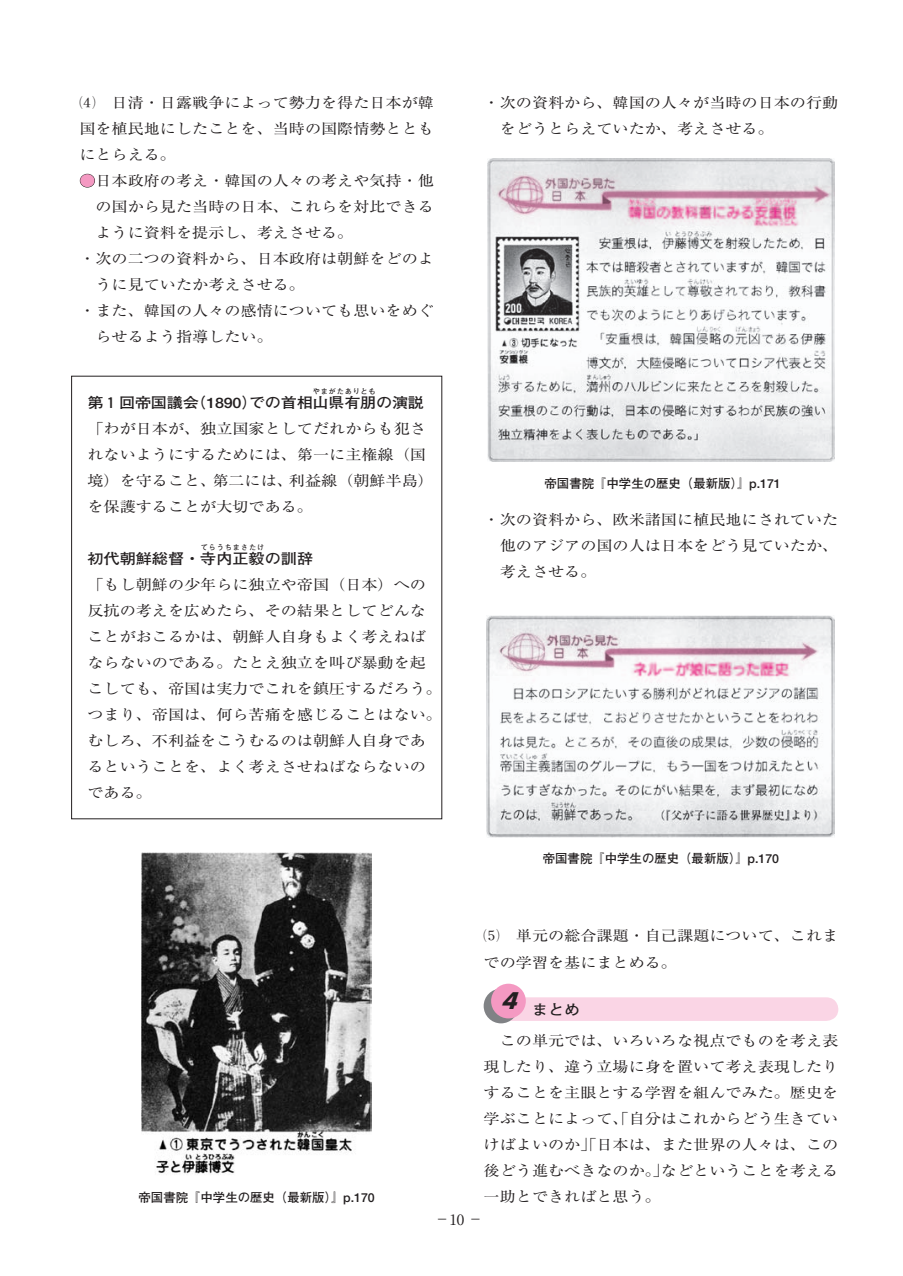
<style>
.page{position:relative;width:903px;height:1276px;background:#fff}
.page>*{position:absolute;margin:0;border:0;box-sizing:border-box;transform-origin:0 0}
.t1{font:14.88px "Ryumin";color:#231f20}
.t2{font:14.53px/26.1px "Ryumin";color:#231f20;scale:1.11 1}
.t3{font:700 14.53px "Futo Go B101";letter-spacing:-.015em;color:#231f20;scale:1.11 1}
.t4{font:700 12.42px "Futo Go B101";color:#231f20}
.t5{font:700 7.17px "Futo Go B101";letter-spacing:.105em;color:#231f20}
.s1{color:#f499c2}
</style>
<div class="page">
<div style="left:80px;top:174px;width:15px;height:13px;border:1px solid #231f20;border-radius:50%"></div>
<img style="left:142px;top:852px;width:230px;height:322px">
<img style="left:487px;top:159px;width:348px;height:303px">
<img style="left:487px;top:616px;width:347px;height:221px">
<div style="left:484px;top:988px;width:34px;height:35px;background:#808285;border-radius:50%"></div>
<div style="left:491px;top:984px;width:35px;height:34px;background:#f499c2;border-radius:50%"></div>
<svg style="left:499px;top:992px;width:339px;height:29px"></svg>
<p class="t2" style="left:79px;top:91px;width:321px;text-align:justify">⑷　日清・日露戦争によって勢力を得た日本が韓国を植民地にしたことを、当時の国際情勢とともにとらえる。</p>
<p class="t2" style="left:79px;top:169px;width:321px"><span class="s1">●</span>日本政府の考え・韓国の人々の考えや気持・他</p>
<p class="t2" style="left:95px;top:196px;width:306px">の国から見た当時の日本、これらを対比できる</p>
<p class="t2" style="left:95px;top:222px;width:234px">ように資料を提示し、考えさせる。</p>
<p class="t2" style="left:79px;top:248px;width:321px">・次の二つの資料から、日本政府は朝鮮をどのよ</p>
<p class="t2" style="left:95px;top:274px;width:190px">うに見ていたか考えさせる。</p>
<p class="t2" style="left:79px;top:300px;width:321px">・また、韓国の人々の感情についても思いをめぐ</p>
<p class="t2" style="left:95px;top:326px;width:161px">らせるよう指導したい。</p>
<p class="t5" style="left:313px;top:389px;width:64px">やまがたありとも</p>
<p class="t2" style="left:87px;top:417px;width:314px">「わが日本が、独立国家としてだれからも犯されないようにするためには、第一に主権線（国境）を守ること、第二には、利益線（朝鮮半島）を保護することが大切である。</p>
<p class="t3" style="left:87px;top:553px;width:205px">初代朝鮮総督・寺内正毅の訓辞</p>
<p class="t3" style="left:87px;top:397px;width:305px">第１回帝国議会（1890）での首相山県有朋の演説</p>
<p class="t5" style="left:201px;top:545px;width:65px">てらうちまさたけ</p>
<p class="t2" style="left:87px;top:573px;width:321px">「もし朝鮮の少年らに独立や帝国（日本）への反抗の考えを広めたら、その結果としてどんなことがおこるかは、朝鮮人自身もよく考えねばならないのである。たとえ独立を叫び暴動を起こしても、帝国は実力でこれを鎮圧するだろう。つまり、帝国は、何ら苦痛を感じることはない。むしろ、不利益をこうむるのは朝鮮人自身であるということを、よく考えさせねばならないのである。</p>
<p class="t4" style="left:139px;top:1193px;width:238px">帝国書院『中学生の歴史（最新版）』p.170</p>
<p class="t2" style="left:500px;top:91px;width:306px;text-indent:-16px">・次の資料から、韓国の人々が当時の日本の行動をどうとらえていたか、考えさせる。</p>
<p class="t4" style="left:545px;top:478px;width:238px">帝国書院『中学生の歴史（最新版）』p.171</p>
<p class="t2" style="left:500px;top:508px;width:306px;text-align:justify;text-indent:-16px">・次の資料から、欧米諸国に植民地にされていた他のアジアの国の人は日本をどう見ていたか、考えさせる。</p>
<p class="t4" style="left:543px;top:854px;width:238px">帝国書院『中学生の歴史（最新版）』p.170</p>
<p class="t2" style="left:484px;top:925px;width:321px">⑸　単元の総合課題・自己課題について、これまでの学習を基にまとめる。</p>
<p class="t3" style="left:532px;top:1004px;width:45px">まとめ</p>
<p class="t2" style="left:484px;top:1029px;width:321px;text-align:justify">　この単元では、いろいろな視点でものを考え表現したり、違う立場に身を置いて考え表現したりすることを主眼とする学習を組んでみた。歴史を学ぶことによって、「自分はこれからどう生きていけばよいのか」「日本は、また世界の人々は、この後どう進むべきなのか。」などということを考える一助とできればと思う。</p>
<p class="t1" style="left:435px;top:1213px;width:50px">－10 －</p>
</div>
